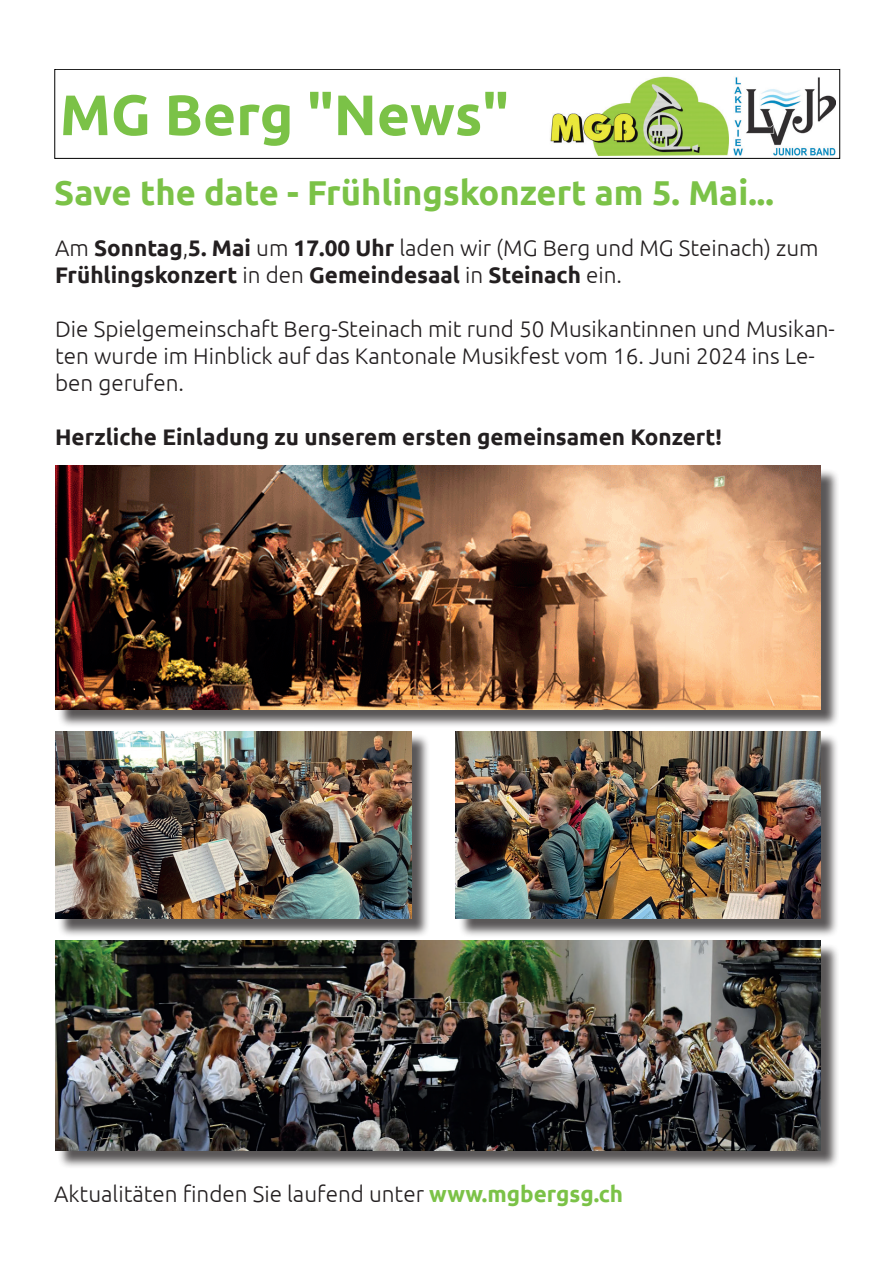
<style>
.page{position:relative;width:893px;height:1263px;background:#fff}
.page>*{position:absolute;margin:0;border:0;box-sizing:border-box;transform-origin:0 0}
.t1{font:700 57px "Ubuntu";color:#7bc247}
.t2{font:700 34.5px "Ubuntu";color:#7bc247}
.t3{font:300 22.5px/27px "Ubuntu";color:#231f20}
.t4{font:700 22.5px/27px "Ubuntu";color:#231f20}
.s1{font-weight:300}
.s2{font-weight:700;color:#7bc247}
</style>
<div class="page">
<img style="left:734px;top:77px;width:102px;height:79px">
<img style="left:550px;top:76px;width:178px;height:79px">
<div style="left:54px;top:69px;width:786px;height:90px;border:1px solid #000"></div>
<div style="left:57px;top:468px;width:782px;height:260px;background:#231f20;opacity:.75"></div>
<img style="left:55px;top:466px;width:766px;height:243px">
<div style="left:57px;top:943px;width:782px;height:226px;background:#231f20;opacity:.75"></div>
<img style="left:55px;top:940px;width:766px;height:210px">
<div style="left:57px;top:733px;width:373px;height:204px;background:#231f20;opacity:.75"></div>
<img style="left:55px;top:731px;width:356px;height:188px">
<div style="left:458px;top:733px;width:381px;height:204px;background:#231f20;opacity:.75"></div>
<img style="left:455px;top:731px;width:366px;height:188px">
<h1 class="t1" style="left:60px;top:80px;width:451px">MG Berg "News"</h1>
<h2 class="t2" style="left:54px;top:172px;width:721px">Save the date - Frühlingskonzert am 5. Mai...</h2>
<p class="t4" style="left:55px;top:234px;width:765px"><span class="s1">Am</span> Sonntag<span class="s1">,</span>5. Mai <span class="s1">um</span> 17.00 Uhr <span class="s1">laden wir (MG Berg und MG Steinach) zum<br></span>Frühlingskonzert <span class="s1">in den</span> Gemeindesaal <span class="s1">in</span> Steinach <span class="s1">ein.</span></p>
<p class="t3" style="left:55px;top:315px;width:781px">Die Spielgemeinschaft Berg-Steinach mit rund 50 Musikantinnen und Musikan&shy;ten wurde im Hinblick auf das Kantonale Musikfest vom 16. Juni 2024 ins Le&shy;ben gerufen.</p>
<p class="t4" style="left:55px;top:423px;width:668px">Herzliche Einladung zu unserem ersten gemeinsamen Konzert!</p>
<p class="t3" style="left:54px;top:1180px;width:571px">Aktualitäten finden Sie laufend unter <span class="s2">www.mgbergsg.ch</span></p>
</div>
